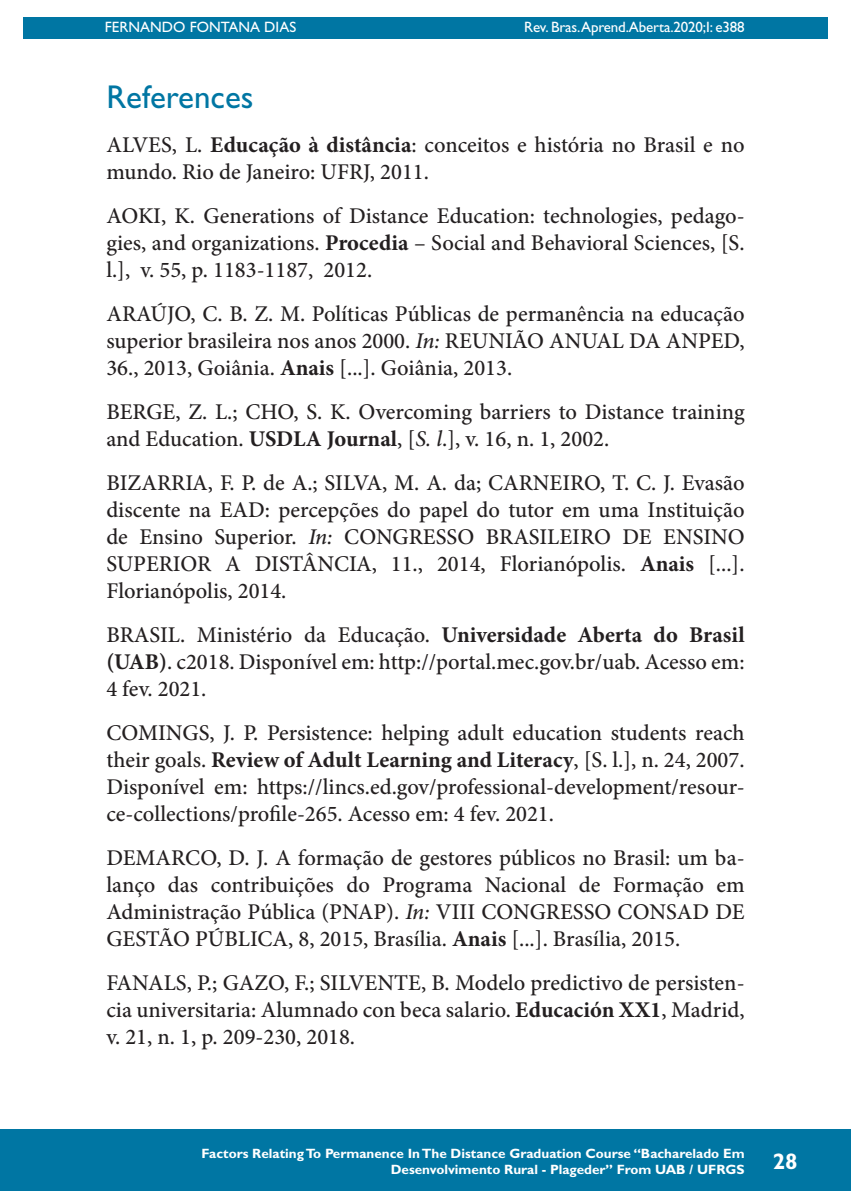
<style>
.page{position:relative;width:851px;height:1191px;background:#fff}
.page>*{position:absolute;margin:0;border:0;box-sizing:border-box;transform-origin:0 0}
.Titulo{font:33px "Gill Sans Std";color:#0076a3}
.Referências{font:500 22.5px/27px "Minion Pro";color:#231f20;text-align:justify}
.t1{font:700 22.5px "Gill Sans Std";color:#fff}
.t2{font:15px "Gill Sans Std";letter-spacing:-.01em;color:#fff}
.t3{font:700 13.5px/16.2px "Gill Sans Std";color:#fff;text-align:right}
.s1{font-weight:700}
.s2{font-style:italic}
</style>
<div class="page">
<hr style="left:104px;top:0;width:1px;height:467px;background:#0076a3">
<div style="left:23px;top:17px;width:804px;height:21px;background:#0076a3"></div>
<div style="left:0;top:1129px;width:850px;height:62px;background:#0076a3"></div>
<p class="t2" style="left:105px;top:18px;width:193px">FERNANDO FONTANA DIAS</p>
<p class="t2" style="left:524px;top:18px;width:222px">Rev. Bras.Aprend.Aberta.2020;I: e388</p>
<p class="Titulo" style="left:106px;top:77px;width:149px">References</p>
<p class="Referências" style="left:106px;top:131px;width:639px">ALVES, L. <span class="s1">Educação à distância</span>: conceitos e história no Brasil e no mundo. Rio de Janeiro: UFRJ, 2011.</p>
<p class="Referências" style="left:106px;top:202px;width:639px">AOKI, K. Generations of Distance Education: technologies, pedago&shy;gies, and organizations. <span class="s1">Procedia</span> – Social and Behavioral Sciences, [S. l.], v. 55, p. 1183-1187, 2012.</p>
<p class="Referências" style="left:106px;top:300px;width:639px">ARAÚJO, C. B. Z. M. Políticas Públicas de permanência na educação superior brasileira nos anos 2000. <span class="s2">In:</span> REUNIÃO ANUAL DA ANPED, 36., 2013, Goiânia. <span class="s1">Anais</span> [...]. Goiânia, 2013.</p>
<p class="Referências" style="left:106px;top:398px;width:639px">BERGE, Z. L.; CHO, S. K. Overcoming barriers to Distance training and Education. <span class="s1">USDLA Journal</span>, [<span class="s2">S. l</span>.], v. 16, n. 1, 2002.</p>
<p class="Referências" style="left:106px;top:469px;width:639px">BIZARRIA, F. P. de A.; SILVA, M. A. da; CARNEIRO, T. C. J. Evasão discente na EAD: percepções do papel do tutor em uma Instituição de Ensino Superior. <span class="s2">In:</span> CONGRESSO BRASILEIRO DE ENSINO SUPERIOR A DISTÂNCIA, 11., 2014, Florianópolis. <span class="s1">Anais</span> [...].<br>Florianópolis, 2014.</p>
<p class="Referências" style="left:106px;top:621px;width:639px">BRASIL. Ministério da Educação. <span class="s1">Universidade Aberta do Brasil (UAB)</span>. c2018. Disponível em: http://portal.mec.gov.br/uab. Acesso em:<br>4 fev. 2021.</p>
<p class="Referências" style="left:106px;top:719px;width:639px">COMINGS, J. P. Persistence: helping adult education students reach their goals. <span class="s1">Review of Adult Learning and Literacy</span>, [S. l.], n. 24, 2007.<br>Disponível em: https://lincs.ed.gov/professional-development/resour&shy;ce-collections/profile-265. Acesso em: 4 fev. 2021.</p>
<p class="Referências" style="left:106px;top:844px;width:639px">DEMARCO, D. J. A formação de gestores públicos no Brasil: um ba&shy;lanço das contribuições do Programa Nacional de Formação em Administração Pública (PNAP). <span class="s2">In:</span> VIII CONGRESSO CONSAD DE GESTÃO PÚBLICA, 8, 2015, Brasília. <span class="s1">Anais</span> [...]. Brasília, 2015.</p>
<p class="Referências" style="left:106px;top:969px;width:639px">FANALS, P.; GAZO, F.; SILVENTE, B. Modelo predictivo de persisten&shy;cia universitaria: Alumnado con beca salario. <span class="s1">Educación XX1</span>, Madrid, v. 21, n. 1, p. 209-230, 2018.</p>
<p class="t3" style="left:201px;top:1145px;width:544px">Factors Relating To Permanence In The Distance Graduation Course “Bacharelado Em<br>Desenvolvimento Rural - Plageder” From UAB / UFRGS</p>
<p class="t1" style="left:772px;top:1148px;width:26px">28</p>
</div>
